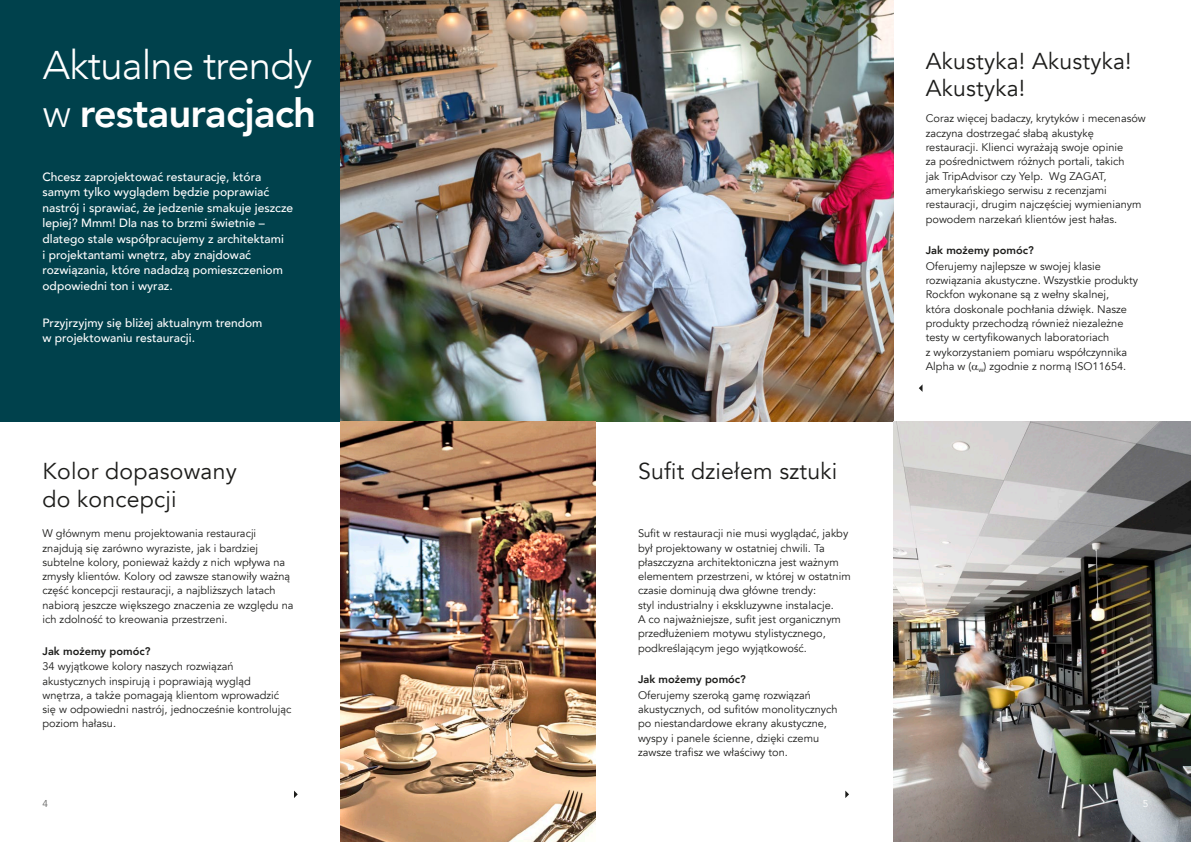
<style>
.page{position:relative;width:1191px;height:842px;background:#fff}
.page>*{position:absolute;margin:0;border:0;box-sizing:border-box;transform-origin:0 0}
.t1{font:300 40px/48px "Avenir";letter-spacing:-.02em;color:#fff}
.t2{font:23px/27.6px "Avenir";letter-spacing:.01em;color:#1d1d1b}
.t3{font:500 12px/15.6px "Avenir";color:#fff}
.t4{font:11px/14.3px "Avenir";color:#1d1d1b}
.t5{font:800 11px "Avenir";color:#1d1d1b}
.t6{font:10px "Avenir";color:#646463}
.t7{font:10px "Avenir";color:#fff}
.s1{font-weight:800}
</style>
<div class="page">
<div style="left:0;top:0;width:340px;height:421px;background:#00414c"></div>
<img style="left:340px;top:0;width:553px;height:421px">
<img style="left:893px;top:421px;width:298px;height:421px">
<img style="left:340px;top:421px;width:255px;height:421px">
<svg style="left:918px;top:385px;width:4px;height:7px"></svg>
<svg style="left:845px;top:791px;width:4px;height:7px"></svg>
<svg style="left:294px;top:791px;width:4px;height:7px"></svg>
<h1 class="t1" style="left:43px;top:41px;width:275px">Aktualne trendy w <span class="s1">restauracjach</span></h1>
<p class="t3" style="left:43px;top:168px;width:252px">Chcesz zaprojektować restaurację, która samym tylko wyglądem będzie poprawiać nastrój i sprawiać, że jedzenie smakuje jeszcze lepiej? Mmm! Dla nas to brzmi świetnie – dlatego stale współpracujemy z architektami<br>i projektantami wnętrz, aby znajdować rozwiązania, które nadadzą pomieszczeniom odpowiedni ton i wyraz.</p>
<p class="t3" style="left:43px;top:314px;width:221px">Przyjrzyjmy się bliżej aktualnym trendom w projektowaniu restauracji.</p>
<h2 class="t2" style="left:43px;top:458px;width:196px">Kolor dopasowany do koncepcji</h2>
<p class="t4" style="left:43px;top:526px;width:253px">W głównym menu projektowania restauracji znajdują się zarówno wyraziste, jak i bardziej subtelne kolory, ponieważ każdy z nich wpływa na zmysły klientów. Kolory od zawsze stanowiły ważną część koncepcji restauracji, a najbliższych latach nabiorą jeszcze większego znaczenia ze względu na ich zdolność to kreowania przestrzeni.</p>
<p class="t5" style="left:43px;top:642px;width:109px">Jak możemy pomóc?</p>
<p class="t4" style="left:43px;top:659px;width:250px">34 wyjątkowe kolory naszych rozwiązań akustycznych inspirują i poprawiają wygląd wnętrza, a także pomagają klientom wprowadzić się w odpowiedni nastrój, jednocześnie kontrolując poziom hałasu.</p>
<h2 class="t2" style="left:638px;top:458px;width:201px">Sufit dziełem sztuki</h2>
<p class="t4" style="left:638px;top:526px;width:214px">Sufit w restauracji nie musi wyglądać, jakby był projektowany w ostatniej chwili. Ta płaszczyzna architektoniczna jest ważnym elementem przestrzeni, w której w ostatnim czasie dominują dwa główne trendy:<br>styl industrialny i ekskluzywne instalacje.<br>A co najważniejsze, sufit jest organicznym przedłużeniem motywu stylistycznego, podkreślającym jego wyjątkowość.</p>
<p class="t5" style="left:638px;top:671px;width:109px">Jak możemy pomóc?</p>
<p class="t4" style="left:638px;top:688px;width:201px">Oferujemy szeroką gamę rozwiązań akustycznych, od sufitów monolitycznych po niestandardowe ekrany akustyczne, wyspy i panele ścienne, dzięki czemu zawsze trafisz we właściwy ton.</p>
<h2 class="t2" style="left:925px;top:47px;width:207px">Akustyka! Akustyka!<br>Akustyka!</h2>
<p class="t4" style="left:925px;top:112px;width:222px">Coraz więcej badaczy, krytyków i mecenasów zaczyna dostrzegać słabą akustykę restauracji. Klienci wyrażają swoje opinie<br>za pośrednictwem różnych portali, takich<br>jak TripAdvisor czy Yelp. Wg ZAGAT, amerykańskiego serwisu z recenzjami restauracji, drugim najczęściej wymienianym powodem narzekań klientów jest hałas.</p>
<p class="t5" style="left:925px;top:242px;width:109px">Jak możemy pomóc?</p>
<p class="t4" style="left:925px;top:259px;width:214px">Oferujemy najlepsze w swojej klasie rozwiązania akustyczne. Wszystkie produkty Rockfon wykonane są z wełny skalnej,<br>która doskonale pochłania dźwięk. Nasze produkty przechodzą również niezależne testy w certyfikowanych laboratoriach<br>z wykorzystaniem pomiaru współczynnika Alpha w ( <sub>w</sub>) zgodnie z normą ISO11654.</p>
<p class="t6" style="left:43px;top:797px;width:7px">4</p>
<p class="t7" style="left:1142px;top:797px;width:7px">5</p>
</div>
